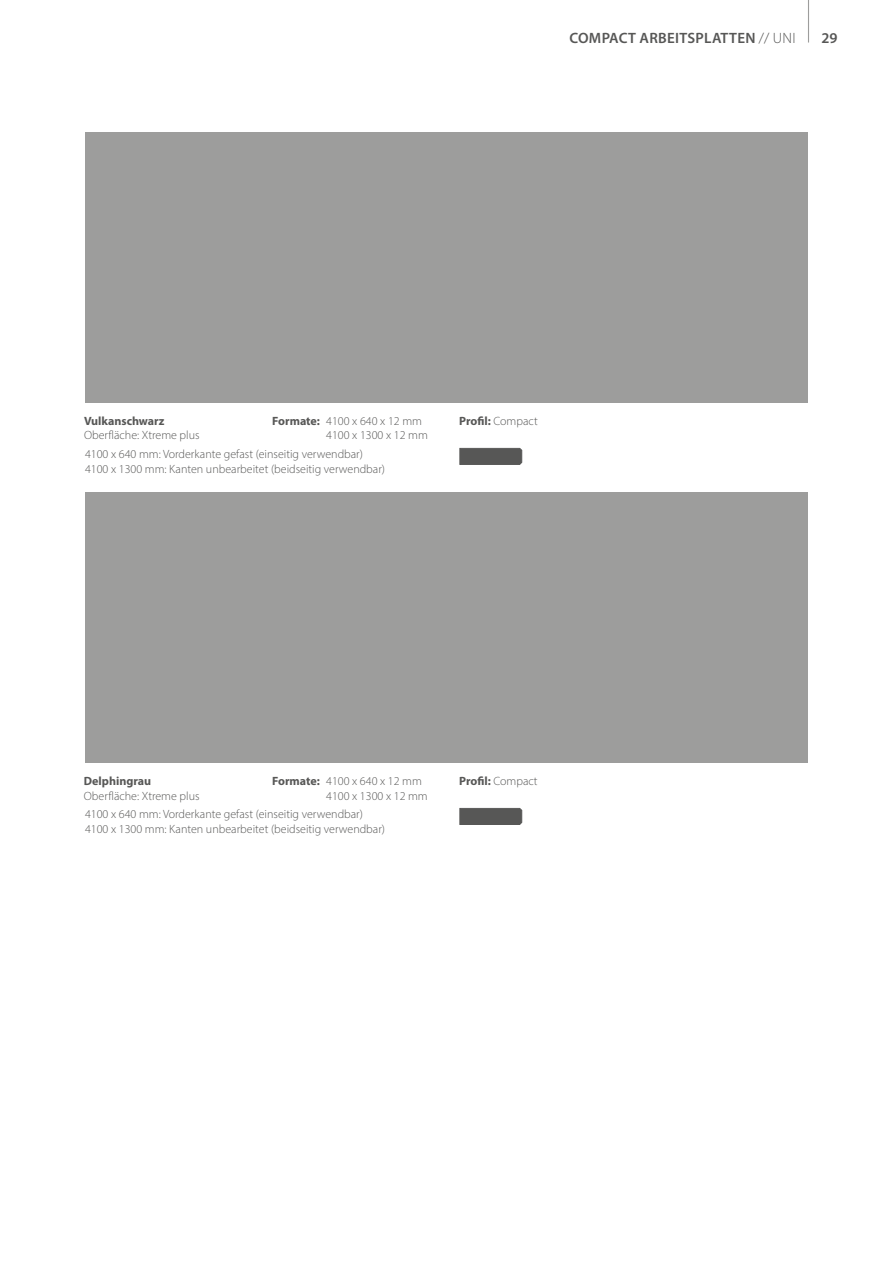
<style>
.page{position:relative;width:893px;height:1263px;background:#fff}
.page>*{position:absolute;margin:0;border:0;box-sizing:border-box;transform-origin:0 0}
.t1{font:600 15px "Myriad Pro";letter-spacing:.02em;color:#575756}
.t2{font:300 12px/14.4px "Myriad Pro";color:#575756}
.t3{font:700 12px "Myriad Pro";color:#575756}
.s1{font-weight:300}
.s2{font-weight:700}
</style>
<div class="page">
<div style="left:85px;top:133px;width:723px;height:270px;background:#9d9d9c"></div>
<div style="left:85px;top:493px;width:723px;height:270px;background:#9d9d9c"></div>
<svg style="left:459px;top:448px;width:63px;height:17px"></svg>
<svg style="left:459px;top:808px;width:63px;height:17px"></svg>
<hr style="left:808px;top:0;width:1px;height:43px;background:#9d9d9c">
<p class="t1" style="left:569px;top:28px;width:228px">COMPACT ARBEITSPLATTEN <span class="s1">// UNI</span></p>
<p class="t1" style="left:821px;top:28px;width:18px">29</p>
<p class="t3" style="left:84px;top:413px;width:82px">Vulkanschwarz</p>
<p class="t2" style="left:84px;top:428px;width:117px">Oberfläche: Xtreme plus</p>
<p class="t2" style="left:326px;top:414px;width:103px;text-indent:-54px"><span class="s2">Formate:</span> 4100 x 640 x 12 mm<br>4100 x 1300 x 12 mm</p>
<p class="t2" style="left:85px;top:447px;width:302px">4100 x 640 mm: Vorderkante gefast (einseitig verwendbar)<br>4100 x 1300 mm: Kanten unbearbeitet (beidseitig verwendbar)</p>
<p class="t3" style="left:459px;top:413px;width:80px">Profil: <span class="s1">Compact</span></p>
<p class="t3" style="left:84px;top:773px;width:69px">Delphingrau</p>
<p class="t2" style="left:84px;top:788px;width:117px">Oberfläche: Xtreme plus</p>
<p class="t2" style="left:326px;top:774px;width:103px;text-indent:-54px"><span class="s2">Formate:</span> 4100 x 640 x 12 mm<br>4100 x 1300 x 12 mm</p>
<p class="t2" style="left:85px;top:807px;width:302px">4100 x 640 mm: Vorderkante gefast (einseitig verwendbar)<br>4100 x 1300 mm: Kanten unbearbeitet (beidseitig verwendbar)</p>
<p class="t3" style="left:459px;top:773px;width:80px">Profil: <span class="s1">Compact</span></p>
</div>
